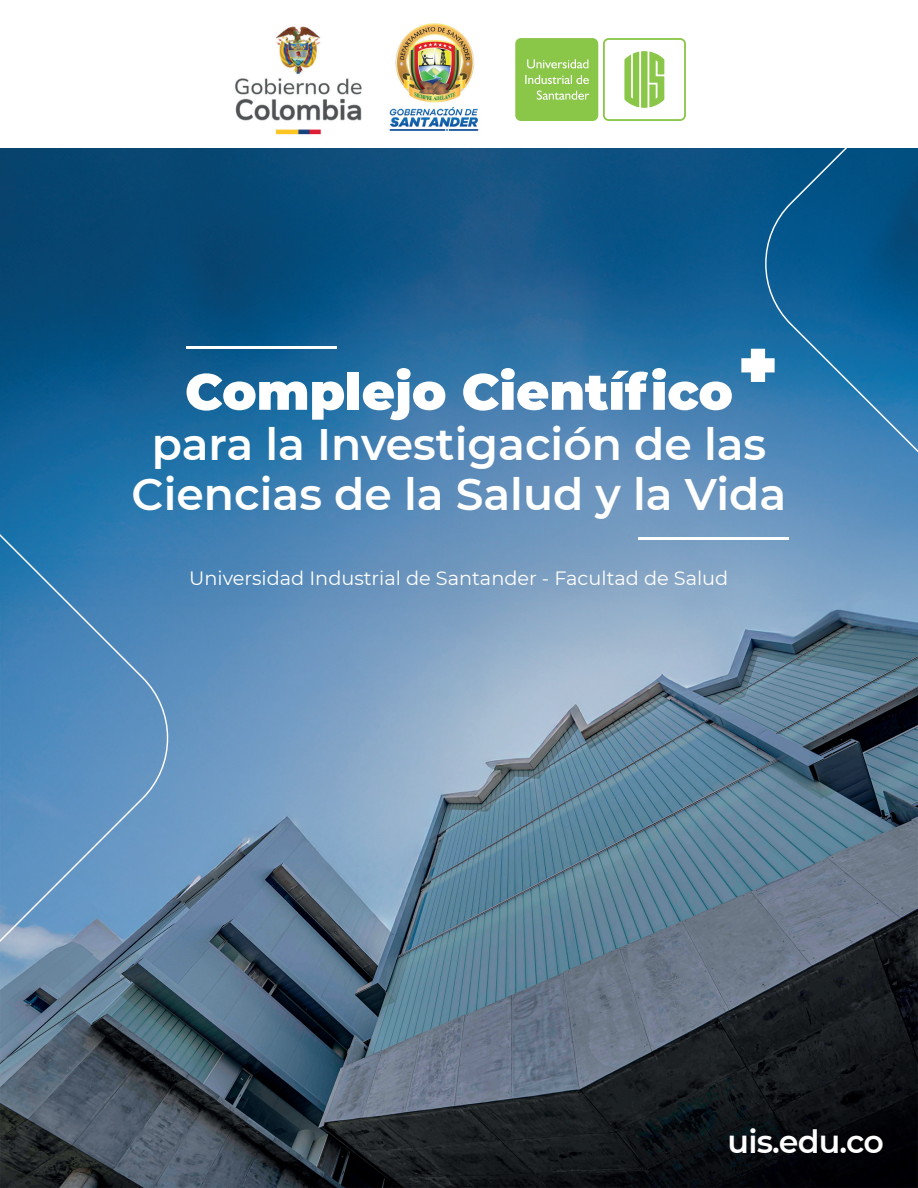
<style>
.page{position:relative;width:918px;height:1188px;background:#fff}
.page>*{position:absolute;margin:0;border:0;box-sizing:border-box;transform-origin:0 0}
.t1{font:900 50.85px "Montserrat";color:#fff}
.t2{font:600 44.1px/49.5px "Montserrat";color:#fff;text-align:center}
.t3{font:600 31.65px "Montserrat";letter-spacing:-.025em;color:#fff}
.t4{font:19.35px "Montserrat";color:#fff}
</style>
<div class="page">
<img style="left:0;top:148px;width:918px;height:1040px">
<svg style="left:0;top:524px;width:177px;height:428px;background:#548cbb"></svg>
<svg style="left:757px;top:148px;width:161px;height:322px;background:#18679c"></svg>
<svg style="left:741px;top:349px;width:34px;height:33px"></svg>
<hr style="left:187px;top:346px;width:150px;height:3px;background:#fff">
<hr style="left:638px;top:537px;width:150px;height:3px;background:#fff">
<img style="left:235px;top:23px;width:244px;height:112px">
<svg style="left:515px;top:38px;width:171px;height:83px"></svg>
<p class="t1" style="left:185px;top:354px;width:549px">Complejo Científico</p>
<p class="t2" style="left:132px;top:418px;width:656px">para la Investigación de las<br>Ciencias de la Salud y la Vida</p>
<p class="t4" style="left:189px;top:565px;width:541px">Universidad Industrial de Santander - Facultad de Salud</p>
<p class="t3" style="left:728px;top:1119px;width:158px">uis.edu.co</p>
</div>
